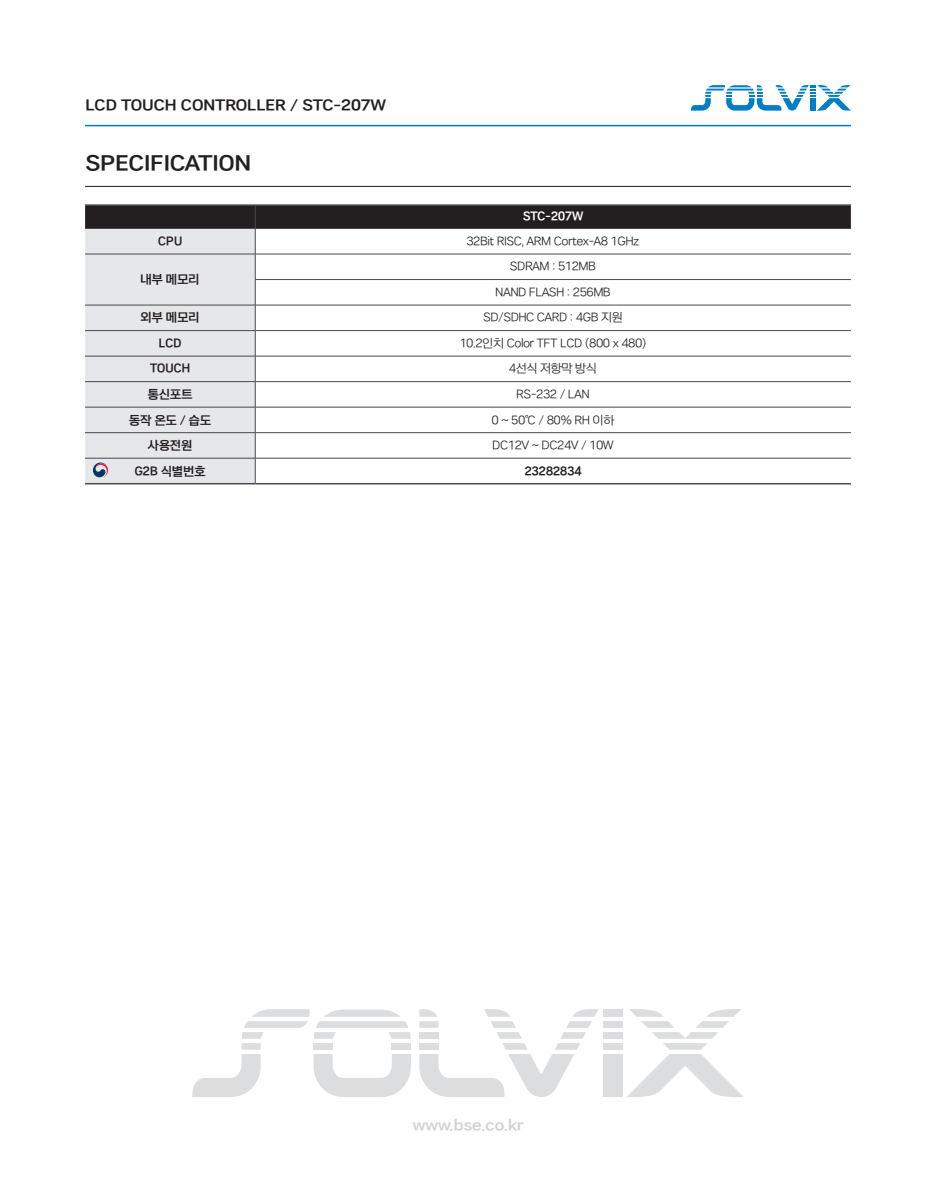
<style>
.page{position:relative;width:936px;height:1191px;background:#fff}
.page>*{position:absolute;margin:0;border:0;box-sizing:border-box;transform-origin:0 0}
.t1{font:21px "SD Gt Neo Ext g Bd";letter-spacing:-.05em;color:#231f20}
.t2{font:15px "SD Gt Neo Ext g Bd";letter-spacing:-.05em;color:#231f20}
.t3{font:15px "SD Gt Neo Ext g Bd";letter-spacing:-.05em;color:#d1d2d4}
.t4{font:12px "SD Gt Neo Ext d Rg";letter-spacing:-.05em;color:#231f20;scale:.9 1}
.t5{font:12px "SD Gt Neo Ext g Bd";letter-spacing:-.05em;color:#231f20;scale:.9 1}
.t6{font:12px "SD Gt Neo Ext g Bd";letter-spacing:-.05em;color:#fff;scale:.9 1}
</style>
<div class="page">
<hr style="left:85px;top:125px;width:765px;height:1px;background:#007ec5">
<svg style="left:691px;top:85px;width:159px;height:26px"></svg>
<svg style="left:192px;top:1009px;width:219px;height:88px"></svg>
<svg style="left:419px;top:1009px;width:179px;height:88px"></svg>
<div style="left:604px;top:1009px;width:19px;height:7px;background:#dcdddf"></div>
<div style="left:604px;top:1032px;width:19px;height:6px;background:#dcdddf"></div>
<div style="left:604px;top:1043px;width:19px;height:6px;background:#dcdddf"></div>
<div style="left:604px;top:1021px;width:19px;height:6px;background:#dcdddf"></div>
<div style="left:604px;top:1054px;width:19px;height:43px;background:#dcdddf"></div>
<svg style="left:627px;top:1009px;width:116px;height:88px"></svg>
<hr style="left:85px;top:186px;width:765px;height:1px;background:#231f20">
<hr style="left:85px;top:204px;width:170px;height:2px;background:#474a4e">
<hr style="left:255px;top:204px;width:595px;height:2px;background:#474a4e">
<svg style="left:85px;top:206px;width:765px;height:278px"></svg>
<p class="t2" style="left:85px;top:98px;width:303px">LCD TOUCH CONTROLLER / STC-207W</p>
<p class="t1" style="left:85px;top:153px;width:168px">SPECIFICATION</p>
<p class="t6" style="left:522px;top:211px;width:69px">STC-207W</p>
<p class="t5" style="left:158px;top:235px;width:29px">CPU</p>
<p class="t4" style="left:466px;top:235px;width:194px">32Bit RISC, ARM Cortex-A8 1GHz</p>
<p class="t5" style="left:140px;top:273px;width:67px">내부 메모리</p>
<p class="t4" style="left:510px;top:261px;width:97px">SDRAM : 512MB</p>
<p class="t4" style="left:495px;top:286px;width:130px">NAND FLASH : 256MB</p>
<p class="t5" style="left:140px;top:312px;width:67px">외부 메모리</p>
<p class="t4" style="left:483px;top:312px;width:157px">SD/SDHC CARD : 4GB 지원</p>
<p class="t5" style="left:158px;top:337px;width:27px">LCD</p>
<p class="t4" style="left:459px;top:337px;width:210px">10.2인치 Color TFT LCD (800 x 480)</p>
<p class="t5" style="left:150px;top:363px;width:46px">TOUCH</p>
<p class="t4" style="left:509px;top:363px;width:99px">4선식 저항막 방식</p>
<p class="t5" style="left:148px;top:388px;width:52px">통신포트</p>
<p class="t4" style="left:516px;top:388px;width:83px">RS-232 / LAN</p>
<p class="t5" style="left:129px;top:414px;width:93px">동작 온도 / 습도</p>
<p class="t4" style="left:491px;top:414px;width:138px">0 ~ 50℃ / 80% RH 이하</p>
<p class="t5" style="left:148px;top:439px;width:52px">사용전원</p>
<p class="t4" style="left:492px;top:439px;width:137px">DC12V ~ DC24V / 10W</p>
<p class="t5" style="left:134px;top:465px;width:81px">G2B 식별번호</p>
<p class="t5" style="left:524px;top:465px;width:65px">23282834</p>
<p class="t3" style="left:412px;top:1118px;width:113px">www.bse.co.kr</p>
</div>
